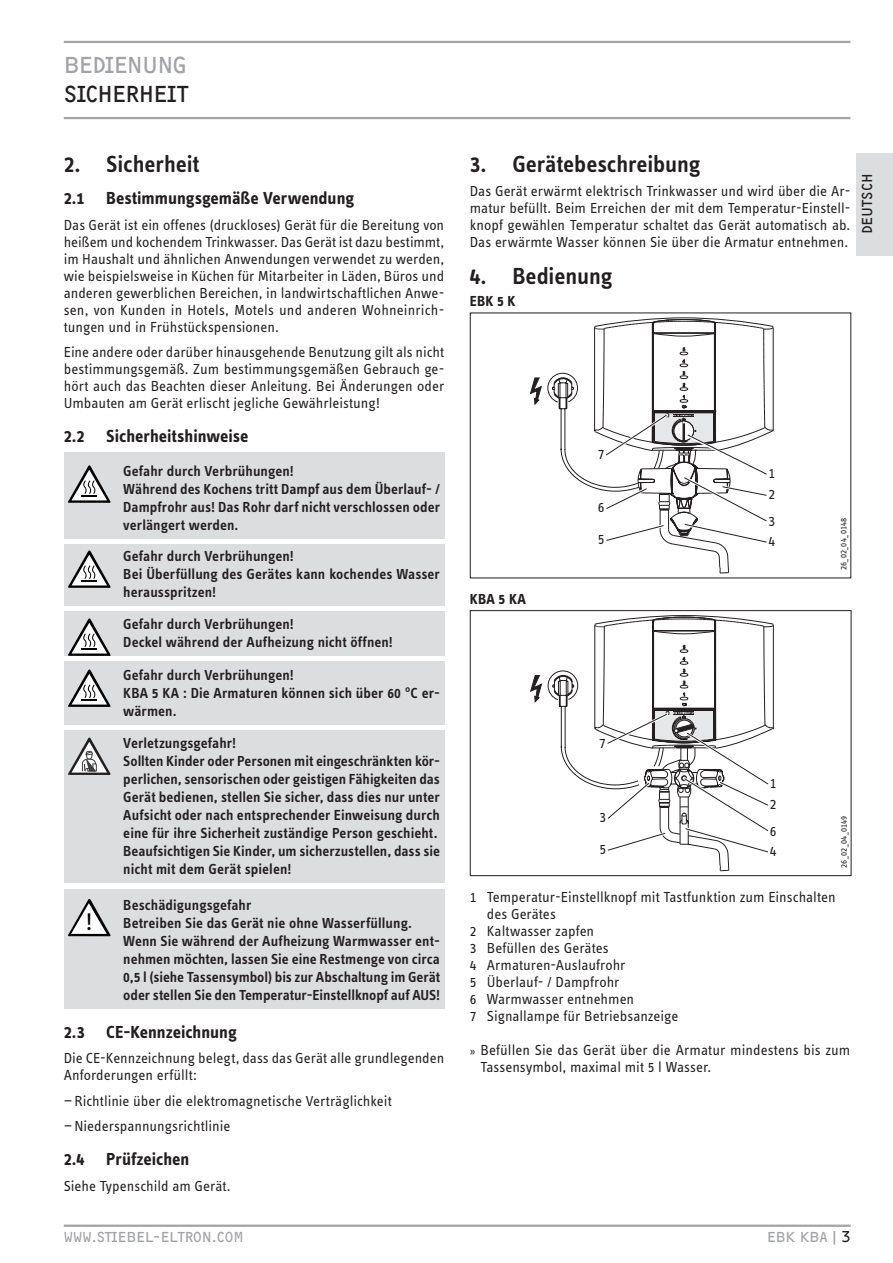
<style>
.page{position:relative;width:893px;height:1263px;background:#fff}
.page>*{position:absolute;margin:0;border:0;box-sizing:border-box;transform-origin:0 0}
.t1{font:24.9px "STE Info Text";color:#000}
.t2{font:600 24px "STE Info Text";letter-spacing:-.005em;color:#231f20}
.t3{font:24px "F2 FOCR Bczyk Com";letter-spacing:-.025em;color:#231f20}
.t4{font:24px "F2 FOCR Bczyk Com";letter-spacing:-.035em;color:#a1a3a6}
.t5{font:700 18px "STE Info Text";color:#231f20}
.t6{font:15px/17px "STE Info Text";color:#231f20}
.t7{font:600 15px/18px "STE Info Text";letter-spacing:.005em;color:#231f20}
.t8{font:15px "F2 FOCR Bczyk Com";color:#a1a3a6}
.t9{font:700 15px "STE Info Text";letter-spacing:.01em;color:#231f20}
.t10{font:15px "F2 FOCR Bczyk Com";color:#231f20}
.t11{font:9px "STE Info Text";letter-spacing:.015em;color:#231f20}
.s1{font-size:12px}
.s2{color:#231f20}
</style>
<div class="page">
<hr style="left:64px;top:1224px;width:787px;height:3px;background:#a1a3a6">
<div style="left:857px;top:153px;width:36px;height:102px;background:#dcdddf"></div>
<hr style="left:64px;top:41px;width:786px;height:2px;background:#a1a3a6">
<hr style="left:64px;top:117px;width:786px;height:2px;background:#a1a3a6">
<div style="left:64px;top:452px;width:380px;height:87px;background:#dcdddf"></div>
<svg style="left:68px;top:465px;width:43px;height:38px"></svg>
<div style="left:64px;top:545px;width:380px;height:61px;background:#dcdddf"></div>
<svg style="left:68px;top:550px;width:43px;height:38px"></svg>
<div style="left:64px;top:612px;width:380px;height:44px;background:#dcdddf"></div>
<svg style="left:68px;top:618px;width:43px;height:38px"></svg>
<div style="left:64px;top:662px;width:380px;height:63px;background:#dcdddf"></div>
<svg style="left:68px;top:669px;width:43px;height:38px"></svg>
<div style="left:64px;top:731px;width:380px;height:152px;background:#dcdddf"></div>
<svg style="left:68px;top:737px;width:43px;height:38px"></svg>
<div style="left:64px;top:889px;width:380px;height:119px;background:#dcdddf"></div>
<svg style="left:68px;top:899px;width:43px;height:37px"></svg>
<svg style="left:530px;top:317px;width:244px;height:257px"></svg>
<svg style="left:530px;top:675px;width:12px;height:27px"></svg>
<div style="left:470px;top:610px;width:381px;height:266px;border:1px solid #231f20"></div>
<svg style="left:548px;top:615px;width:226px;height:256px"></svg>
<h2 class="t4" style="left:64px;top:51px;width:125px">BEDIENUNG</h2>
<h2 class="t3" style="left:64px;top:80px;width:126px">SICHERHEIT</h2>
<h2 class="t2" style="left:64px;top:151px;width:137px">2. Sicherheit</h2>
<p class="t5" style="left:64px;top:188px;width:292px">2.1 Bestimmungsgemäße Verwendung</p>
<p class="t6" style="left:64px;top:216px;width:382px;text-align:justify">Das Gerät ist ein offenes (druckloses) Gerät für die Bereitung von heißem und kochendem Trinkwasser. Das Gerät ist dazu bestimmt, im Haushalt und ähnlichen Anwendungen verwendet zu werden, wie beispielsweise in Küchen für Mitarbeiter in Läden, Büros und anderen gewerblichen Bereichen, in landwirtschaftlichen Anwe&shy;sen, von Kunden in Hotels, Motels und anderen Wohneinrich&shy;tungen und in Frühstückspensionen.</p>
<p class="t6" style="left:64px;top:344px;width:382px;text-align:justify">Eine andere oder darüber hinausgehende Benutzung gilt als nicht bestimmungsgemäß. Zum bestimmungsgemäßen Gebrauch ge&shy;hört auch das Beachten dieser Anleitung. Bei Änderungen oder Umbauten am Gerät erlischt jegliche Gewährleistung!</p>
<p class="t5" style="left:64px;top:426px;width:186px">2.2 Sicherheitshinweise</p>
<p class="t7" style="left:123px;top:462px;width:318px">Gefahr durch Verbrühungen!<br>Während des Kochens tritt Dampf aus dem Überlauf- / Dampfrohr aus! Das Rohr darf nicht verschlossen oder verlängert werden.</p>
<p class="t7" style="left:123px;top:547px;width:318px">Gefahr durch Verbrühungen!<br>Bei Überfüllung des Gerätes kann kochendes Wasser herausspritzen!</p>
<p class="t7" style="left:123px;top:615px;width:271px">Gefahr durch Verbrühungen!<br>Deckel während der Aufheizung nicht öffnen!</p>
<p class="t7" style="left:123px;top:666px;width:318px">Gefahr durch Verbrühungen!<br>KBA 5 KA : Die Armaturen können sich über 60 °C er&shy;wärmen.</p>
<p class="t7" style="left:123px;top:734px;width:318px">Verletzungsgefahr!<br>Sollten Kinder oder Personen mit eingeschränkten kör&shy;perlichen, sensorischen oder geistigen Fähigkeiten das Gerät bedienen, stellen Sie sicher, dass dies nur unter Aufsicht oder nach entsprechender Einweisung durch eine für ihre Sicherheit zuständige Person geschieht.<br>Beaufsichtigen Sie Kinder, um sicherzustellen, dass sie nicht mit dem Gerät spielen!</p>
<h1 class="t1" style="left:86px;top:908px;width:9px">!</h1>
<p class="t7" style="left:123px;top:896px;width:318px">Beschädigungsgefahr<br>Betreiben Sie das Gerät nie ohne Wasserfüllung.<br>Wenn Sie während der Aufheizung Warmwasser ent&shy;nehmen möchten, lassen Sie eine Restmenge von circa 0,5 l (siehe Tassensymbol) bis zur Abschaltung im Gerät oder stellen Sie den Temperatur-Einstellknopf auf AUS!</p>
<p class="t5" style="left:64px;top:1021px;width:175px">2.3 CE-Kennzeichnung</p>
<p class="t6" style="left:64px;top:1049px;width:382px">Die CE-Kennzeichnung belegt, dass das Gerät alle grundlegenden<br>Anforderungen erfüllt:</p>
<p class="t6" style="left:64px;top:1088px;width:329px;line-height:25.5px">—Richtlinie über die elektromagnetische Verträglichkeit —Niederspannungsrichtlinie</p>
<p class="t5" style="left:64px;top:1149px;width:127px">2.4 Prüfzeichen</p>
<p class="t6" style="left:64px;top:1177px;width:168px">Siehe Typenschild am Gerät.</p>
<h2 class="t2" style="left:470px;top:151px;width:232px">3. Gerätebeschreibung</h2>
<p class="t6" style="left:470px;top:182px;width:382px;text-align:justify">Das Gerät erwärmt elektrisch Trinkwasser und wird über die Ar&shy;matur befüllt. Beim Erreichen der mit dem Temperatur-Einstell&shy;knopf gewählen Temperatur schaltet das Gerät automatisch ab.<br>Das erwärmte Wasser können Sie über die Armatur entnehmen.</p>
<h2 class="t2" style="left:470px;top:262px;width:144px">4. Bedienung</h2>
<p class="t9" style="left:470px;top:292px;width:47px">EBK 5 K</p>
<p class="t10" style="left:858px;top:234px;width:62px;rotate:-90deg">DEUTSCH</p>
<p class="t9" style="left:470px;top:590px;width:57px">KBA 5 KA</p>
<p class="t6" style="left:598px;top:446px;width:8px">7</p>
<p class="t6" style="left:598px;top:491px;width:8px;line-height:32px">6<br>5</p>
<p class="t6" style="left:599px;top:734px;width:8px">7</p>
<p class="t6" style="left:768px;top:462px;width:8px;line-height:21.3px">1<br>2</p>
<p class="t6" style="left:768px;top:533px;width:8px">4</p>
<p class="t6" style="left:768px;top:512px;width:8px">3</p>
<p class="t11" style="left:838px;top:570px;width:54px;rotate:-90deg">26_02_04_0148</p>
<p class="t6" style="left:770px;top:772px;width:8px;line-height:21.3px">1<br>2</p>
<p class="t6" style="left:770px;top:842px;width:8px">4</p>
<p class="t6" style="left:599px;top:801px;width:8px;line-height:32px">3<br>5</p>
<p class="t6" style="left:470px;top:888px;width:367px">1 Temperatur-Einstellknopf mit Tastfunktion zum Einschalten</p>
<p class="t6" style="left:487px;top:905px;width:70px">des Gerätes</p>
<p class="t6" style="left:470px;top:922px;width:126px">2 Kaltwasser zapfen</p>
<p class="t6" style="left:470px;top:939px;width:140px">3 Befüllen des Gerätes</p>
<p class="t6" style="left:470px;top:956px;width:157px">4 Armaturen-Auslaufrohr</p>
<p class="t6" style="left:470px;top:973px;width:151px">5 Überlauf- / Dampfrohr</p>
<p class="t6" style="left:470px;top:990px;width:166px">6 Warmwasser entnehmen</p>
<p class="t6" style="left:470px;top:1007px;width:210px">7 Signallampe für Betriebsanzeige</p>
<p class="t6" style="left:480px;top:1041px;width:371px;text-indent:-11px"><span class="s1">»</span> Befüllen Sie das Gerät über die Armatur mindestens bis zum<br>Tassensymbol, maximal mit 5 l Wasser.</p>
<p class="t11" style="left:839px;top:868px;width:54px;rotate:-90deg">26_02_04_0149</p>
<p class="t6" style="left:770px;top:822px;width:8px">6</p>
<p class="t8" style="left:64px;top:1228px;width:182px">WWW.STIEB EL-ELTRON.COM</p>
<p class="t8" style="left:767px;top:1228px;width:85px">EBK KBA |<span class="s2">3</span></p>
</div>
